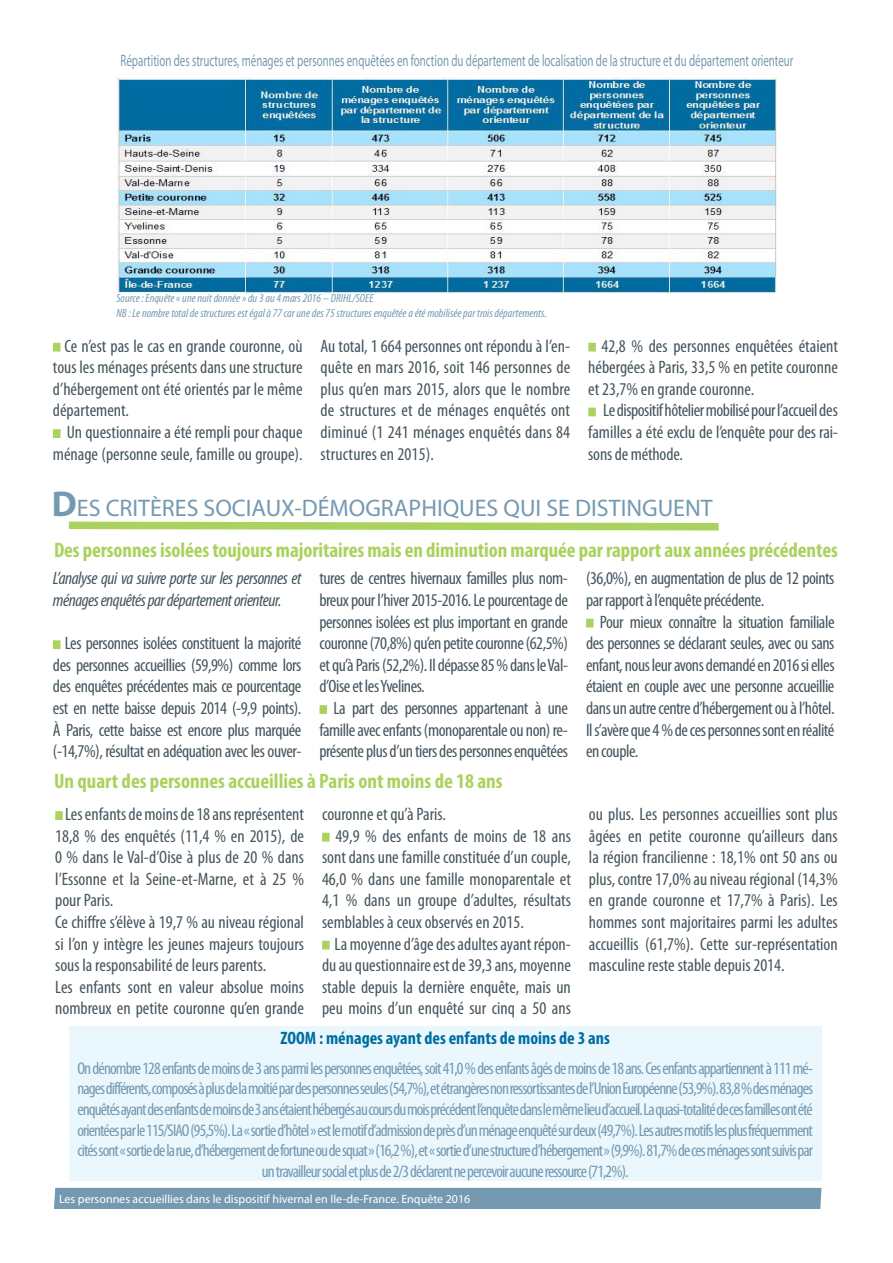
<style>
.page{position:relative;width:893px;height:1263px;background:#fff}
.page>*{position:absolute;margin:0;border:0;box-sizing:border-box;transform-origin:0 0}
.t1{font:24px "Myriad Pro";color:#7599b1}
.t2{font:700 condensed 21px "Myriad Pro";letter-spacing:-.005em;color:#abd25e}
.t3{font:condensed 18px/21.6px "Myriad Pro";color:#46555e;text-align:justify}
.t4{font:italic condensed 18px/21.6px "Myriad Pro";letter-spacing:-.025em;color:#46555e}
.t5{font:condensed 18px/21.6px "Myriad Pro";letter-spacing:-.025em;color:#46555e}
.t6{font:700 condensed 18px "Myriad Pro";color:#006da1}
.t7{font:condensed 17.25px/20.7px "Myriad Pro";letter-spacing:-.05em;color:#7599b1;text-align:center}
.t8{font:16.5px "Myriad Pro";color:#7599b1;scale:.66 1}
.t9{font:italic condensed 12px "Myriad Pro";color:#7599b1}
.t10{font:12px "Myriad Pro";color:#fff}
.s1{font-weight:700;font-size:36px}
</style>
<div class="page">
<div style="left:54px;top:1188px;width:767px;height:21px;background:#7599b1"></div>
<svg style="left:68px;top:521px;width:651px;height:10px"></svg>
<div style="left:53px;top:343px;width:8px;height:9px;background:#abd25e"></div>
<div style="left:53px;top:429px;width:8px;height:9px;background:#abd25e"></div>
<div style="left:588px;top:343px;width:8px;height:9px;background:#abd25e"></div>
<div style="left:588px;top:408px;width:8px;height:8px;background:#abd25e"></div>
<div style="left:53px;top:640px;width:8px;height:9px;background:#abd25e"></div>
<div style="left:319px;top:705px;width:8px;height:9px;background:#abd25e"></div>
<div style="left:586px;top:619px;width:8px;height:8px;background:#abd25e"></div>
<div style="left:69px;top:1027px;width:752px;height:154px;background:#eaf7fd"></div>
<div style="left:55px;top:811px;width:8px;height:9px;background:#abd25e"></div>
<div style="left:322px;top:833px;width:8px;height:8px;background:#abd25e"></div>
<div style="left:322px;top:941px;width:8px;height:8px;background:#abd25e"></div>
<img style="left:116px;top:77px;width:661px;height:216px">
<p class="t8" style="left:121px;top:51px;width:1021px">Répartition des structures, ménages et personnes enquêtées en fonction du département de localisation de la structure et du département orienteur</p>
<p class="t9" style="left:116px;top:291px;width:259px">Source : Enquête « une nuit donnée » du 3 au 4 mars 2016 – DRIHL/SOEE</p>
<p class="t9" style="left:116px;top:306px;width:432px">NB : Le nombre total de structures est égal à 77 car une des 75 structures enquêtée a été mobilisée par trois départements.</p>
<p class="t3" style="left:53px;top:335px;width:251px;text-indent:12px">Ce n’est pas le cas en grande couronne, où tous les ménages présents dans une structure d’hébergement ont été orientés par le même département.</p>
<p class="t3" style="left:53px;top:421px;width:251px;text-align:right">Un questionnaire a été rempli pour chaque ménage (personne seule, famille ou groupe).</p>
<p class="t3" style="left:321px;top:335px;width:251px">Au total, 1 664 personnes ont répondu à l’en&shy;quête en mars 2016, soit 146 personnes de plus qu’en mars 2015, alors que le nombre de structures et de ménages enquêtés ont diminué (1 241 ménages enquêtés dans 84 structures en 2015).</p>
<p class="t3" style="left:588px;top:335px;width:251px;text-indent:13px">42,8 % des personnes enquêtées étaient hébergées à Paris, 33,5 % en petite couronne et 23,7% en grande couronne.</p>
<p class="t3" style="left:588px;top:399px;width:251px;text-indent:15px">Le dispositif hôtelier mobilisé pour l’accueil des familles a été exclu de l’enquête pour des rai&shy;sons de méthode.</p>
<p class="t1" style="left:52px;top:493px;width:662px"><span class="s1">D</span>ES CRITÈRES SOCIAUX-DÉMOGRAPHIQUES QUI SE DISTINGUENT</p>
<p class="t2" style="left:54px;top:537px;width:785px">Des personnes isolées toujours majoritaires mais en diminution marquée par rapport aux années précédentes</p>
<p class="t4" style="left:53px;top:567px;width:250px">L’analyse qui va suivre porte sur les personnes et ménages enquêtés par département orienteur.</p>
<p class="t3" style="left:53px;top:632px;width:250px;text-indent:12px">Les personnes isolées constituent la majorité des personnes accueillies (59,9%) comme lors des enquêtes précédentes mais ce pourcentage est en nette baisse depuis 2014 (-9,9 points).<br>À Paris, cette baisse est encore plus marquée (-14,7%), résultat en adéquation avec les ouver-</p>
<p class="t3" style="left:319px;top:567px;width:250px">tures de centres hivernaux familles plus nom&shy;breux pour l’hiver 2015-2016. Le pourcentage de personnes isolées est plus important en grande couronne (70,8%) qu’en petite couronne (62,5%) et qu’à Paris (52,2%). Il dépasse 85 % dans le Val&shy;d’Oise et les Yvelines.</p>
<p class="t3" style="left:319px;top:697px;width:250px;text-indent:14px">La part des personnes appartenant à une famille avec enfants (monoparentale ou non) re&shy;présente plus d’un tiers des personnes enquêtées</p>
<p class="t5" style="left:586px;top:567px;width:250px">(36,0%), en augmentation de plus de 12 points par rapport à l’enquête précédente.</p>
<p class="t3" style="left:586px;top:611px;width:250px;text-indent:14px">Pour mieux connaître la situation familiale des personnes se déclarant seules, avec ou sans enfant, nous leur avons demandé en 2016 si elles étaient en couple avec une personne accueillie dans un autre centre d’hébergement ou à l’hôtel.<br>Il s’avère que 4 % de ces personnes sont en réalité en couple.</p>
<p class="t2" style="left:54px;top:767px;width:450px">Un quart des personnes accueillies à Paris ont moins de 18 ans</p>
<p class="t3" style="left:55px;top:803px;width:250px;text-indent:10px">Les enfants de moins de 18 ans représentent 18,8 % des enquêtés (11,4 % en 2015), de 0 % dans le Val-d’Oise à plus de 20 % dans l’Essonne et la Seine-et-Marne, et à 25 % pour Paris.</p>
<p class="t3" style="left:55px;top:911px;width:250px">Ce chiffre s’élève à 19,7 % au niveau régional si l’on y intègre les jeunes majeurs toujours sous la responsabilité de leurs parents.</p>
<p class="t3" style="left:55px;top:976px;width:250px">Les enfants sont en valeur absolue moins nombreux en petite couronne qu’en grande</p>
<p class="t3" style="left:322px;top:803px;width:125px">couronne et qu’à Paris.</p>
<p class="t3" style="left:322px;top:825px;width:250px;text-indent:13px">49,9 % des enfants de moins de 18 ans sont dans une famille constituée d’un couple, 46,0 % dans une famille monoparentale et 4,1 % dans un groupe d’adultes, résultats semblables à ceux observés en 2015.</p>
<p class="t3" style="left:322px;top:933px;width:250px;text-indent:13px">La moyenne d’âge des adultes ayant répon&shy;du au questionnaire est de 39,3 ans, moyenne stable depuis la dernière enquête, mais un peu moins d’un enquêté sur cinq a 50 ans</p>
<p class="t3" style="left:589px;top:803px;width:250px">ou plus. Les personnes accueillies sont plus âgées en petite couronne qu’ailleurs dans la région francilienne : 18,1% ont 50 ans ou plus, contre 17,0% au niveau régional (14,3% en grande couronne et 17,7% à Paris). Les hommes sont majoritaires parmi les adultes accueillis (61,7%). Cette sur-représentation masculine reste stable depuis 2014.</p>
<p class="t6" style="left:280px;top:1027px;width:331px">ZOOM : ménages ayant des enfants de moins de 3 ans</p>
<p class="t7" style="left:77px;top:1057px;width:737px">On dénombre 128 enfants de moins de 3 ans parmi les personnes enquêtées, soit 41,0 % des enfants âgés de moins de 18 ans. Ces enfants appartiennent à 111 mé&shy;nages différents, composés à plus de la moitié par des personnes seules (54,7%), et étrangères non ressortissantes de l’Union Européenne (53,9%). 83,8 % des ménages enquêtés ayant des enfants de moins de 3 ans étaient hébergés au cours du mois précédent l’enquête dans le même lieu d’accueil. La quasi-totalité de ces familles ont été orientées par le 115/SIAO (95,5%). La « sortie d’hôtel » est le motif d’admission de près d’un ménage enquêté sur deux (49,7%). Les autres motifs les plus fréquemment cités sont « sortie de la rue, d’hébergement de fortune ou de squat » (16,2 %), et « sortie d’une structure d’hébergement » (9,9%). 81,7% de ces ménages sont suivis par un travailleur social et plus de 2/3 déclarent ne percevoir aucune ressource (71,2%).</p>
<p class="t10" style="left:59px;top:1192px;width:413px">Les personnes accueillies dans le dispositif hivernal en Ile-de-France. Enquête 2016</p>
</div>
